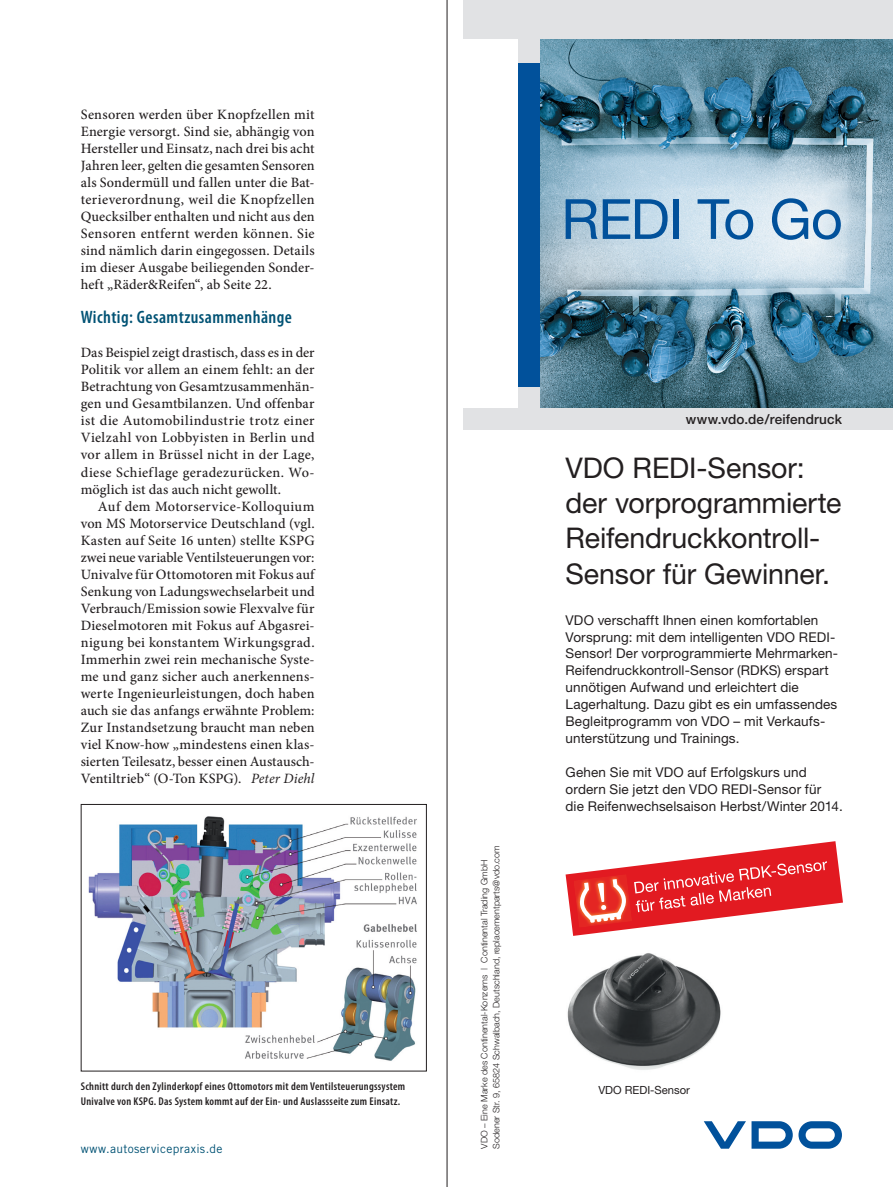
<style>
.page{position:relative;width:893px;height:1187px;background:#fff}
.page>*{position:absolute;margin:0;border:0;box-sizing:border-box;transform-origin:0 0}
.t1{font:55.5px "Helvetica Neue";letter-spacing:-.015em;color:#01519b}
.t2{font:28.5px/35.5px "Helvetica Neue";letter-spacing:-.005em;color:#231f20}
.Zwischenüberschrift{font:600 condensed 18px "Myriad Pro";letter-spacing:.025em;color:#005274}
.Grundtext{font:500 14.25px/17px "Minion Pro";letter-spacing:.005em;color:#231f20;text-align:justify}
.Grundtext_Einzug{font:500 14.25px/17px "Minion Pro";color:#231f20;text-align:justify}
.t3{font:13.5px/17px "Helvetica Neue";letter-spacing:.01em;color:#231f20}
.t4{font:500 13.5px "Helvetica Neue CE";letter-spacing:.01em;color:#231f20}
.Internetverweis{font:12px "Trade Gothic LT Std";letter-spacing:.03em;color:#005274}
.Bildunterschrift{font:600 condensed 11.25px/15px "Myriad Pro";letter-spacing:.025em;color:#231f20}
.t5{font:11.25px "Helvetica Neue";color:#231f20}
.t6{font:300 9px/12px "Helvetica Neue";color:#231f20}
.s1{font-weight:400;font-style:italic}
</style>
<div class="page">
<img style="left:88px;top:816px;width:329px;height:245px">
<div style="left:81px;top:804px;width:346px;height:267px;border:1px solid #231f20"></div>
<hr style="left:447px;top:0;width:1px;height:1186px;background:#231f20">
<img style="left:540px;top:38px;width:353px;height:370px">
<svg style="left:704px;top:1121px;width:138px;height:27px"></svg>
<div style="left:519px;top:28px;width:21px;height:393px;background:#e1e2e4"></div>
<div style="left:463px;top:0;width:430px;height:38px;background:#e1e2e4"></div>
<div style="left:519px;top:64px;width:21px;height:323px;background:#01519b"></div>
<div style="left:463px;top:408px;width:430px;height:21px;background:#e1e2e4"></div>
<img style="left:567px;top:935px;width:154px;height:135px">
<svg style="left:566px;top:841px;width:277px;height:94px"></svg>
<p class="Grundtext" style="left:81px;top:106px;width:235px">Sensoren werden über Knopfzellen mit Energie versorgt. Sind sie, abhängig von Hersteller und Einsatz, nach drei bis acht Jahren leer, gelten die gesamten Sensoren als Sondermüll und fallen unter die Bat&shy;terieverordnung, weil die Knopfzellen Quecksilber enthalten und nicht aus den Sensoren entfernt werden können. Sie sind nämlich darin eingegossen. Details im dieser Ausgabe beiliegenden Sonder&shy;heft „Räder&amp;Reifen“, ab Seite 22.</p>
<p class="Zwischenüberschrift" style="left:81px;top:307px;width:213px">Wichtig: Gesamtzusammenhänge</p>
<p class="Grundtext" style="left:81px;top:344px;width:235px">Das Beispiel zeigt drastisch, dass es in der Politik vor allem an einem fehlt: an der Betrachtung von Gesamtzusammenhän&shy;gen und Gesamtbilanzen. Und offenbar ist die Automobilindustrie trotz einer Vielzahl von Lobbyisten in Berlin und vor allem in Brüssel nicht in der Lage, diese Schieflage geradezurücken. Wo&shy;möglich ist das auch nicht gewollt.</p>
<p class="Grundtext_Einzug" style="left:81px;top:497px;width:235px;text-indent:17px">Auf dem Motorservice-Kolloquium von MS Motorservice Deutschland (vgl.<br>Kasten auf Seite 16 unten) stellte KSPG zwei neue variable Ventilsteuerungen vor:<br>Univalve für Ottomotoren mit Fokus auf Senkung von Ladungswechselarbeit und Verbrauch/Emission sowie Flexvalve für Dieselmotoren mit Fokus auf Abgasrei&shy;nigung bei konstantem Wirkungsgrad.<br>Immerhin zwei rein mechanische Syste&shy;me und ganz sicher auch anerkennens&shy;werte Ingenieurleistungen, doch haben auch sie das anfangs erwähnte Problem:<br>Zur Instandsetzung braucht man neben viel Know-how „mindestens einen klas&shy;sierten Teilesatz, besser einen Austausch-Ventiltrieb“ (O-Ton KSPG). <span class="s1">Peter Diehl</span></p>
<p class="Bildunterschrift" style="left:81px;top:1079px;width:326px">Schnitt durch den Zylinderkopf eines Ottomotors mit dem Ventilsteuerungssystem<br>Univalve von KSPG. Das System kommt auf der Ein- und Auslassseite zum Einsatz.</p>
<p class="Internetverweis" style="left:81px;top:1141px;width:143px">www.autoservicepraxis.de</p>
<h1 class="t1" style="left:561px;top:186px;width:283px">REDI To Go</h1>
<p class="t6" style="left:478px;top:1148px;width:304px;rotate:-90deg">VDO – Eine Marke des Continental-Konzerns | Continental Trading GmbH<br>Sodener Str. 9, 65824 Schwalbach, Deutschland, replacementparts@vdo.com</p>
<p class="t4" style="left:686px;top:411px;width:157px">www.vdo.de/reifendruck</p>
<h2 class="t2" style="left:566px;top:449px;width:277px">VDO REDI-Sensor: der vorprogrammierte<br>Reifendruckkontroll-<br>Sensor für Gewinner.</h2>
<p class="t3" style="left:566px;top:611px;width:274px">VDO verschafft Ihnen einen komfortablen Vorsprung: mit dem intelligenten VDO REDI-Sensor! Der vorprogrammierte Mehrmarken-Reifendruckkontroll-Sensor (RDKS) erspart unnötigen Aufwand und erleichtert die Lagerhaltung. Dazu gibt es ein umfassendes Begleitprogramm von VDO – mit Verkaufs&shy;unterstützung und Trainings.</p>
<p class="t3" style="left:566px;top:763px;width:279px">Gehen Sie mit VDO auf Erfolgskurs und ordern Sie jetzt den VDO REDI-Sensor für die Reifenwechselsaison Herbst/Winter 2014.</p>
<p class="t5" style="left:598px;top:1082px;width:93px">VDO REDI-Sensor</p>
</div>
